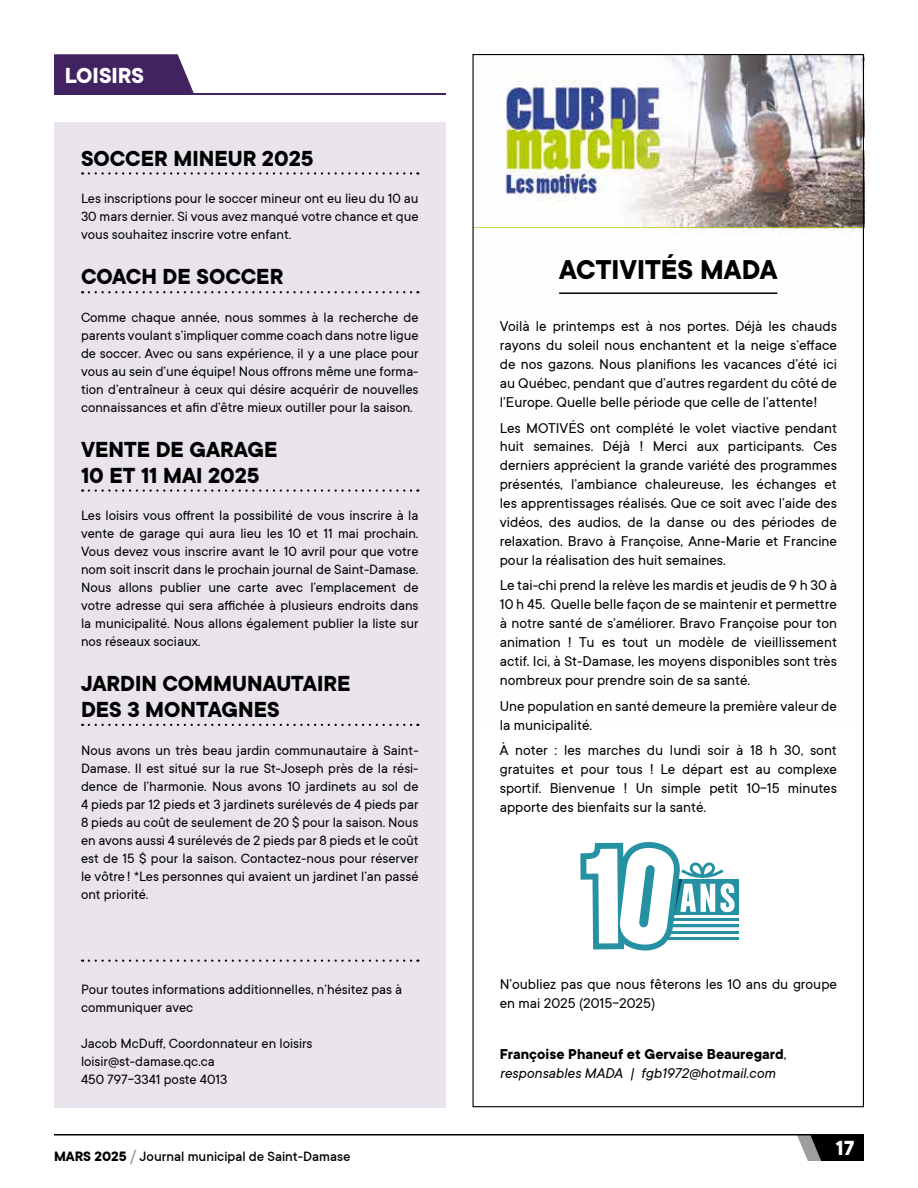
<style>
.page{position:relative;width:918px;height:1188px;background:#fff}
.page>*{position:absolute;margin:0;border:0;box-sizing:border-box;transform-origin:0 0}
.t1{font:700 30px "TT Commons";color:#000}
.t2{font:700 24px/25.5px "TT Commons";color:#000}
.t3{font:700 24px "TT Commons";color:#fff}
.t4{font:700 22.5px "TT Commons";color:#fff}
.t5{font:15.75px/18.9px "TT Commons";color:#000;text-align:justify}
.t6{font:700 15.75px/18.9px "TT Commons";color:#000}
.t7{font:15px/18px "TT Commons";color:#000;text-align:justify}
.t8{font:500 15px "TT Commons";color:#000}
.s1{font-weight:700}
.s2{font-size:18px;color:#9c9e9f}
.s3{font-weight:400}
.s4{font-weight:400;font-style:italic}
</style>
<div class="page">
<svg style="left:797px;top:1136px;width:67px;height:25px;background:#343435"></svg>
<hr style="left:54px;top:1134px;width:810px;height:2px;background:#000">
<hr style="left:54px;top:93px;width:392px;height:2px;background:#422361">
<svg style="left:54px;top:54px;width:140px;height:39px;background:#4e316b"></svg>
<div style="left:54px;top:122px;width:392px;height:985px;background:#e9e4ec"></div>
<svg style="left:89px;top:172px;width:329px;height:3px"></svg>
<svg style="left:89px;top:291px;width:329px;height:2px"></svg>
<svg style="left:89px;top:489px;width:329px;height:3px"></svg>
<svg style="left:89px;top:724px;width:329px;height:2px"></svg>
<svg style="left:89px;top:960px;width:329px;height:2px"></svg>
<img style="left:505px;top:56px;width:357px;height:238px">
<img style="left:474px;top:227px;width:388px;height:1px">
<hr style="left:559px;top:292px;width:218px;height:2px;background:#000">
<div style="left:665px;top:879px;width:74px;height:35px;background:#2691a2"></div>
<hr style="left:665px;top:918px;width:74px;height:3px;background:#2691a2">
<hr style="left:665px;top:925px;width:74px;height:2px;background:#2691a2">
<hr style="left:665px;top:931px;width:74px;height:2px;background:#2691a2">
<hr style="left:665px;top:937px;width:74px;height:3px;background:#2691a2">
<svg style="left:580px;top:842px;width:155px;height:109px"></svg>
<h2 class="t3" style="left:65px;top:62px;width:81px">LOISIRS</h2>
<h2 class="t2" style="left:81px;top:146px;width:234px">SOCCER MINEUR 2025</h2>
<p class="t7" style="left:81px;top:190px;width:339px">Les inscriptions pour le soccer mineur ont eu lieu du 10 au 30 mars dernier. Si vous avez manqué votre chance et que vous souhaitez inscrire votre enfant.</p>
<h2 class="t2" style="left:81px;top:265px;width:204px">COACH DE SOCCER</h2>
<p class="t7" style="left:81px;top:309px;width:339px">Comme chaque année, nous sommes à la recherche de parents voulant s’impliquer comme coach dans notre ligue de soccer. Avec ou sans expérience, il y a une place pour vous au sein d’une équipe! Nous offrons même une forma&shy;tion d’entraîneur à ceux qui désire acquérir de nouvelles connaissances et afin d’être mieux outiller pour la saison.</p>
<h2 class="t2" style="left:81px;top:438px;width:198px">VENTE DE GARAGE<br>10 ET 11 MAI 2025</h2>
<p class="t7" style="left:81px;top:507px;width:339px">Les loisirs vous offrent la possibilité de vous inscrire à la vente de garage qui aura lieu les 10 et 11 mai prochain.<br>Vous devez vous inscrire avant le 10 avril pour que votre nom soit inscrit dans le prochain journal de Saint-Damase.<br>Nous allons publier une carte avec l’emplacement de votre adresse qui sera affichée à plusieurs endroits dans la municipalité. Nous allons également publier la liste sur nos réseaux sociaux.</p>
<h2 class="t2" style="left:81px;top:672px;width:271px">JARDIN COMMUNAUTAIRE<br>DES 3 MONTAGNES</h2>
<p class="t7" style="left:81px;top:741px;width:339px">Nous avons un très beau jardin communautaire à Saint-Damase. Il est situé sur la rue St-Joseph près de la rési&shy;dence de l’harmonie. Nous avons 10 jardinets au sol de 4 pieds par 12 pieds et 3 jardinets surélevés de 4 pieds par 8 pieds au coût de seulement de 20 $ pour la saison. Nous en avons aussi 4 surélevés de 2 pieds par 8 pieds et le coût est de 15 $ pour la saison. Contactez-nous pour réserver le vôtre ! *Les personnes qui avaient un jardinet l’an passé ont priorité.</p>
<p class="t7" style="left:81px;top:981px;width:323px">Pour toutes informations additionnelles, n’hésitez pas à communiquer avec</p>
<p class="t7" style="left:81px;top:1035px;width:233px;text-align:left">Jacob McDuff, Coordonnateur en loisirs loisir@st-damase.qc.ca<br>450 797-3341 poste 4013</p>
<p class="t8" style="left:54px;top:1148px;width:298px"><span class="s1">MARS 2025</span> <span class="s2">/</span> Journal municipal de Saint-Damase</p>
<h1 class="t1" style="left:559px;top:253px;width:220px">ACTIVITÉS MADA</h1>
<p class="t5" style="left:500px;top:317px;width:339px">Voilà le printemps est à nos portes. Déjà les chauds rayons du soleil nous enchantent et la neige s’efface de nos gazons. Nous planifions les vacances d’été ici au Québec, pendant que d’autres regardent du côté de l’Europe. Quelle belle période que celle de l’attente!</p>
<p class="t5" style="left:500px;top:418px;width:339px">Les MOTIVÉS ont complété le volet viactive pendant huit semaines. Déjà ! Merci aux participants. Ces derniers apprécient la grande variété des programmes présentés, l’ambiance chaleureuse, les échanges et les apprentissages réalisés. Que ce soit avec l’aide des vidéos, des audios, de la danse ou des périodes de relaxation. Bravo à Françoise, Anne-Marie et Francine pour la réalisation des huit semaines.</p>
<p class="t5" style="left:500px;top:576px;width:339px">Le tai-chi prend la relève les mardis et jeudis de 9 h 30 à 10 h 45. Quelle belle façon de se maintenir et permettre à notre santé de s’améliorer. Bravo Françoise pour ton animation ! Tu es tout un modèle de vieillissement actif. Ici, à St-Damase, les moyens disponibles sont très nombreux pour prendre soin de sa santé.</p>
<p class="t5" style="left:500px;top:696px;width:339px">Une population en santé demeure la première valeur de la municipalité.</p>
<p class="t5" style="left:500px;top:741px;width:339px">À noter : les marches du lundi soir à 18 h 30, sont gratuites et pour tous ! Le départ est au complexe sportif. Bienvenue ! Un simple petit 10-15 minutes apporte des bienfaits sur la santé.</p>
<p class="t5" style="left:500px;top:975px;width:339px">N’oubliez pas que nous fêterons les 10 ans du groupe en mai 2025 (2015-2025)</p>
<p class="t6" style="left:500px;top:1045px;width:288px">Françoise Phaneuf et Gervaise Beauregard<span class="s3">, </span><span class="s4">responsables MADA | fgb1972@hotmail.com</span></p>
<h3 class="t4" style="left:836px;top:1136px;width:20px">17</h3>
</div>
